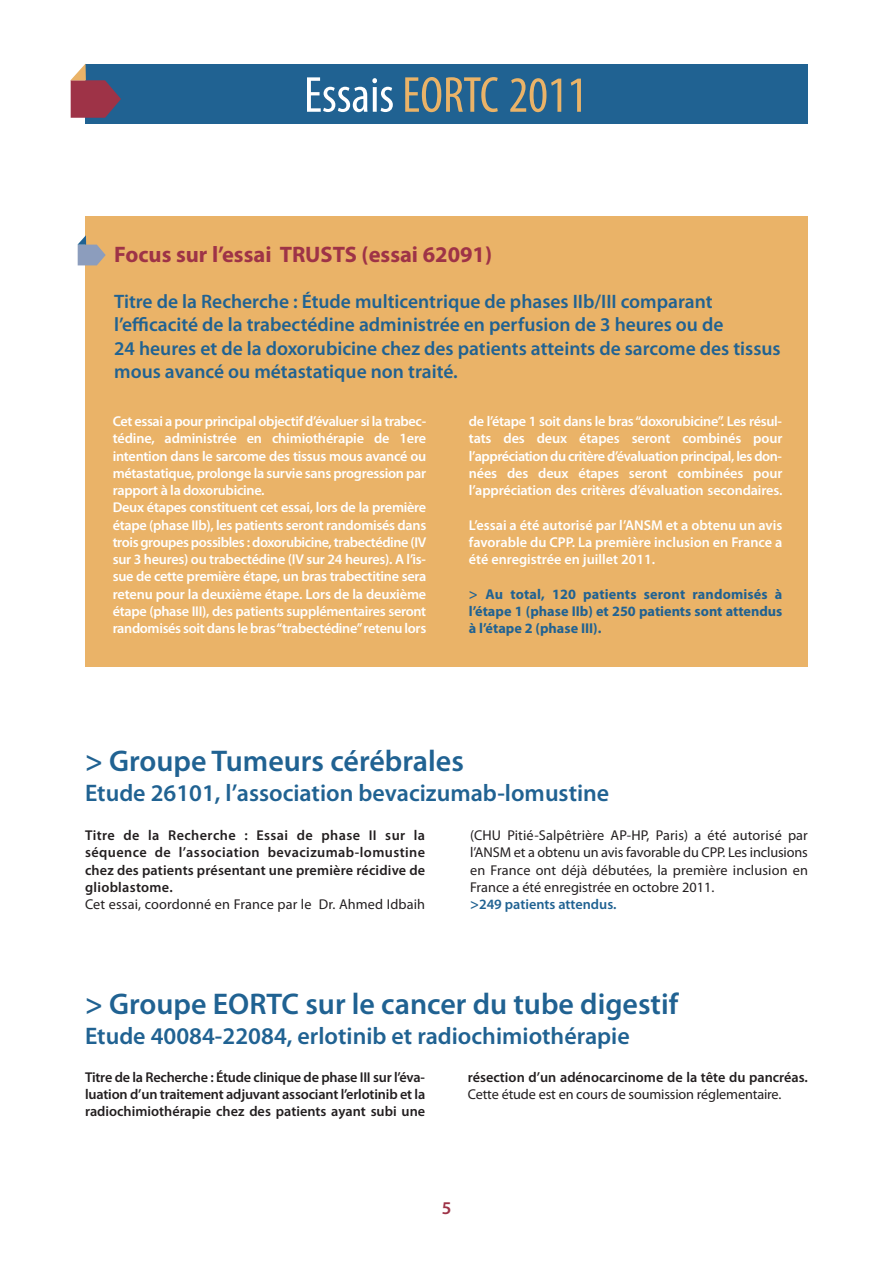
<style>
.page{position:relative;width:893px;height:1263px;background:#fff}
.page>*{position:absolute;margin:0;border:0;box-sizing:border-box;transform-origin:0 0}
.t1{font:condensed 51px "Myriad Pro";color:#eab368}
.t2{font:600 30px "Myriad Pro";color:#206292}
.t3{font:600 24px "Myriad Pro";color:#206292}
.t4{font:700 22.5px "Myriad Pro";color:#9e3347}
.t5{font:600 19.5px/23.4px "Myriad Pro";color:#206292}
.t6{font:600 18px "Myriad Pro";color:#9e3347}
.t7{font:600 14.25px/17.2px "Myriad Pro";letter-spacing:-.02em;color:#fff;text-align:justify}
.t8{font:600 14.25px/17.2px "Myriad Pro";color:#231f20;text-align:justify}
.t9{font:14.25px/17.2px "Myriad Pro";color:#231f20}
.t10{font:700 14.25px/17.2px "Myriad Pro";color:#206292;text-align:justify}
.s1{color:#fff}
.s2{font-weight:600;font-size:15px}
.s3{font-weight:600;font-size:15px;color:#206292}
.s4{font-weight:600;color:#206292}
</style>
<div class="page">
<div style="left:86px;top:64px;width:722px;height:59px;background:#206292"></div>
<svg style="left:70px;top:64px;width:51px;height:54px"></svg>
<div style="left:86px;top:217px;width:722px;height:450px;background:#eab368"></div>
<svg style="left:78px;top:235px;width:28px;height:30px"></svg>
<h1 class="t1" style="left:304px;top:77px;width:285px"><span class="s1">Essais</span> EORTC 2011</h1>
<h3 class="t4" style="left:114px;top:246px;width:380px">Focus sur l’essai TRUSTS (essai 62091)</h3>
<p class="t5" style="left:114px;top:291px;width:668px">Titre de la Recherche : Étude multicentrique de phases IIb/III comparant l’efficacité de la trabectédine administrée en perfusion de 3 heures ou de<br>24 heures et de la doxorubicine chez des patients atteints de sarcome des tissus mous avancé ou métastatique non traité.</p>
<p class="t7" style="left:113px;top:414px;width:315px;text-align:left">Cet essai a pour principal objectif d’évaluer si la trabec&shy;tédine, administrée en chimiothérapie de 1ere intention dans le sarcome des tissus mous avancé ou métastatique, prolonge la survie sans progression par rapport à la doxorubicine.<br>Deux étapes constituent cet essai, lors de la première étape (phase IIb), les patients seront randomisés dans trois groupes possibles : doxorubicine, trabectédine (IV sur 3 heures) ou trabectédine (IV sur 24 heures). A l’is&shy;sue de cette première étape, un bras trabectitine sera retenu pour la deuxième étape. Lors de la deuxième étape (phase III), des patients supplémentaires seront randomisés soit dans le bras“trabectédine”retenu lors</p>
<p class="t7" style="left:469px;top:414px;width:315px">de l’étape 1 soit dans le bras “doxorubicine”. Les résul&shy;tats des deux étapes seront combinés pour l’appréciation du critère d’évaluation principal, les don&shy;nées des deux étapes seront combinées pour l’appréciation des critères d’évaluation secondaires.</p>
<p class="t7" style="left:469px;top:517px;width:315px">L’essai a été autorisé par l’ANSM et a obtenu un avis favorable du CPP. La première inclusion en France a été enregistrée en juillet 2011.</p>
<p class="t10" style="left:469px;top:586px;width:315px"><span class="s2">&gt;</span> Au total, 120 patients seront randomisés à l’étape 1 (phase IIb) et 250 patients sont attendus à l’étape 2 (phase III).</p>
<h2 class="t2" style="left:85px;top:750px;width:380px">&gt; Groupe Tumeurs cérébrales</h2>
<h3 class="t3" style="left:85px;top:784px;width:526px">Etude 26101, l’association bevacizumab-lomustine</h3>
<p class="t8" style="left:85px;top:828px;width:342px">Titre de la Recherche : Essai de phase II sur la séquence de l’association bevacizumab-lomustine chez des patients présentant une première récidive de glioblastome.</p>
<p class="t9" style="left:85px;top:897px;width:342px">Cet essai, coordonné en France par le Dr. Ahmed Idbaih</p>
<p class="t9" style="left:470px;top:828px;width:339px">(CHU Pitié-Salpêtrière AP-HP, Paris) a été autorisé par l’ANSM et a obtenu un avis favorable du CPP. Les inclusions en France ont déjà débutées, la première inclusion en France a été enregistrée en octobre 2011.<br><span class="s3">&gt;</span><span class="s4">249 patients attendus.</span></p>
<h2 class="t2" style="left:85px;top:993px;width:595px">&gt; Groupe EORTC sur le cancer du tube digestif</h2>
<h3 class="t3" style="left:85px;top:1027px;width:546px">Etude 40084-22084, erlotinib et radiochimiothérapie</h3>
<p class="t8" style="left:85px;top:1069px;width:342px">Titre de la Recherche : Étude clinique de phase III sur l’éva&shy;luation d’un traitement adjuvant associant l’erlotinib et la radiochimiothérapie chez des patients ayant subi une</p>
<p class="t8" style="left:468px;top:1069px;width:342px">résection d’un adénocarcinome de la tête du pancréas.</p>
<p class="t9" style="left:468px;top:1087px;width:315px">Cette étude est en cours de soumission réglementaire.</p>
<p class="t6" style="left:442px;top:1201px;width:11px">5</p>
</div>
